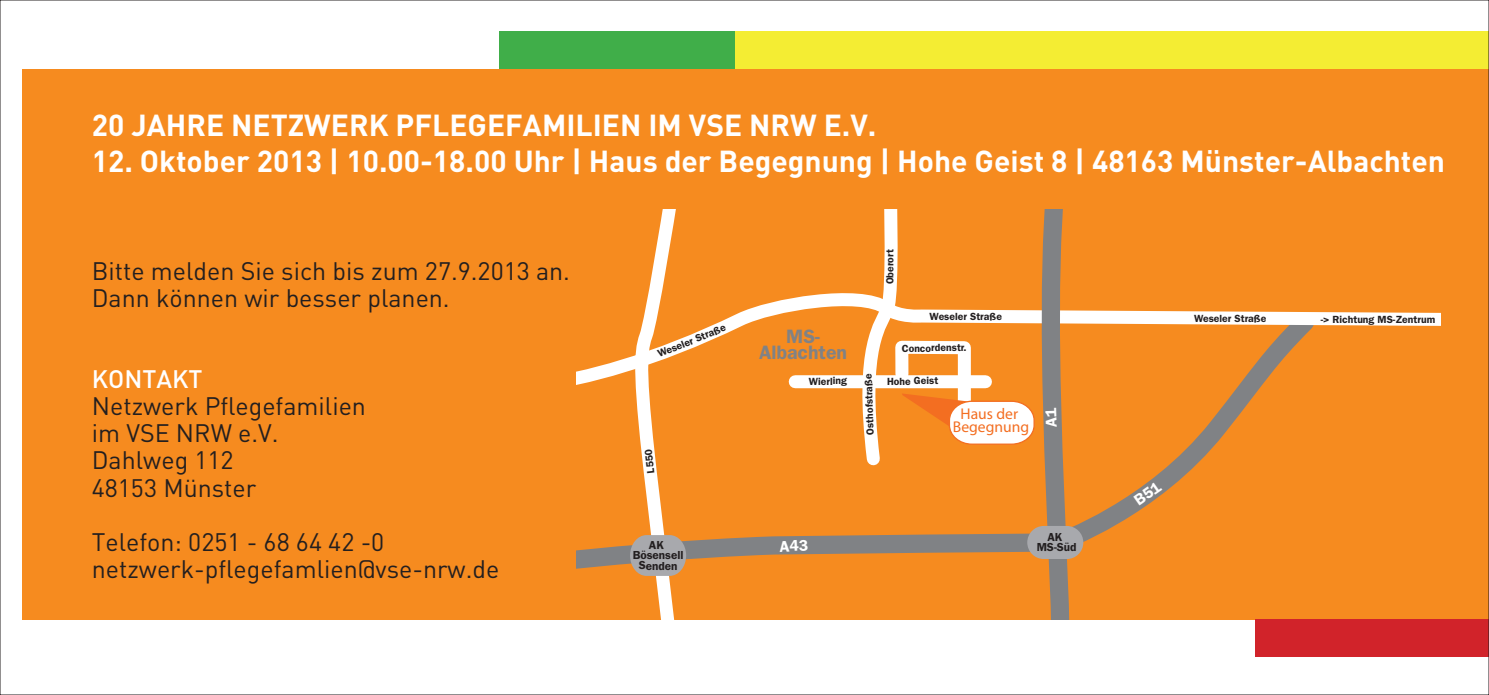
<style>
.page{position:relative;width:1489px;height:695px;background:#fff}
.page>*{position:absolute;margin:0;border:0;box-sizing:border-box;transform-origin:0 0}
.t1{font:700 30px "DIN";color:#fff}
.t2{font:25px/27px "DIN";color:#231f20}
.t3{font:500 25px "DIN";color:#fff}
.t4{font:600 19.5px/16.2px "Franklin Gothic";letter-spacing:-.005em;color:#808285;text-align:center}
.t5{font:15.5px/13px "Myriad Pro";color:#f36e21;text-align:center}
.t6{font:600 11.75px/10.5px "Franklin Gothic";letter-spacing:-.005em;color:#231f20;text-align:center}
.t7{font:600 10.5px "Franklin Gothic";color:#231f20}
</style>
<div class="page">
<div style="left:22px;top:69px;width:1466px;height:550px;background:#f68b1f"></div>
<div style="left:734px;top:31px;width:754px;height:38px;background:#f4ed33"></div>
<div style="left:499px;top:31px;width:235px;height:38px;background:#40ae49"></div>
<div style="left:1254px;top:619px;width:234px;height:38px;background:#d1232a"></div>
<svg style="left:1098px;top:421px;width:136px;height:114px"></svg>
<svg style="left:1098px;top:310px;width:342px;height:111px"></svg>
<svg style="left:1133px;top:481px;width:29px;height:24px"></svg>
<svg style="left:576px;top:209px;width:522px;height:410px"></svg>
<p class="t1" style="left:92px;top:106px;width:786px">20 Jahre Netzwerk Pflegefamilien im VSE NRW e.V.</p>
<p class="t1" style="left:92px;top:142px;width:1354px">12. Oktober 2013 | 10.00-18.00 Uhr | Haus der Begegnung | Hohe Geist 8 | 48163 M ünster-Albachten</p>
<p class="t2" style="left:92px;top:257px;width:479px">Bitte melden Sie sich bis zum 27.9.2013 an.<br>Dann können wir besser planen.</p>
<p class="t7" style="left:656px;top:348px;width:74px;rotate:-22deg">Weseler Straße</p>
<p class="t4" style="left:759px;top:327px;width:90px">MS-<br>Albachten</p>
<p class="t7" style="left:883px;top:284px;width:37px;rotate:-90deg">Oberort</p>
<p class="t7" style="left:929px;top:310px;width:74px">Weseler Straße</p>
<p class="t7" style="left:901px;top:341px;width:66px">Concordenstr.</p>
<p class="t3" style="left:92px;top:363px;width:17px">KON</p>
<p class="t3" style="left:142px;top:363px;width:62px">TAKT</p>
<p class="t2" style="left:92px;top:392px;width:276px">Netzwerk Pflegefamilien im VSE NRW e.V.<br>Dahlweg 112<br>48153 Münster</p>
<p class="t2" style="left:92px;top:527px;width:409px">Telefon: 0251 - 68 64 42 -0 netzwerk-pflegefamlien@vse-nrw.de</p>
<p class="t6" style="left:1047px;top:531px;width:17px">AK</p>
<p class="t7" style="left:864px;top:435px;width:63px;rotate:-92deg">Osthofstraße</p>
<p class="t7" style="left:808px;top:374px;width:40px">Wierling</p>
<p class="t7" style="left:887px;top:374px;width:53px">Hohe Geist</p>
<p class="t5" style="left:952px;top:407px;width:78px">Haus der<br>Begegnung</p>
<p class="t7" style="left:644px;top:473px;width:25px;rotate:-97deg">L550</p>
<p class="t6" style="left:649px;top:539px;width:17px">AK</p>
<p class="t6" style="left:1036px;top:541px;width:41px">MS-Süd</p>
<p class="t6" style="left:632px;top:549px;width:52px">Bösensell<br>Senden</p>
<p class="t7" style="left:1193px;top:312px;width:74px">Weseler Straße</p>
<p class="t7" style="left:1320px;top:313px;width:116px">-&gt; Richtung MS-Zentrum</p>
</div>
